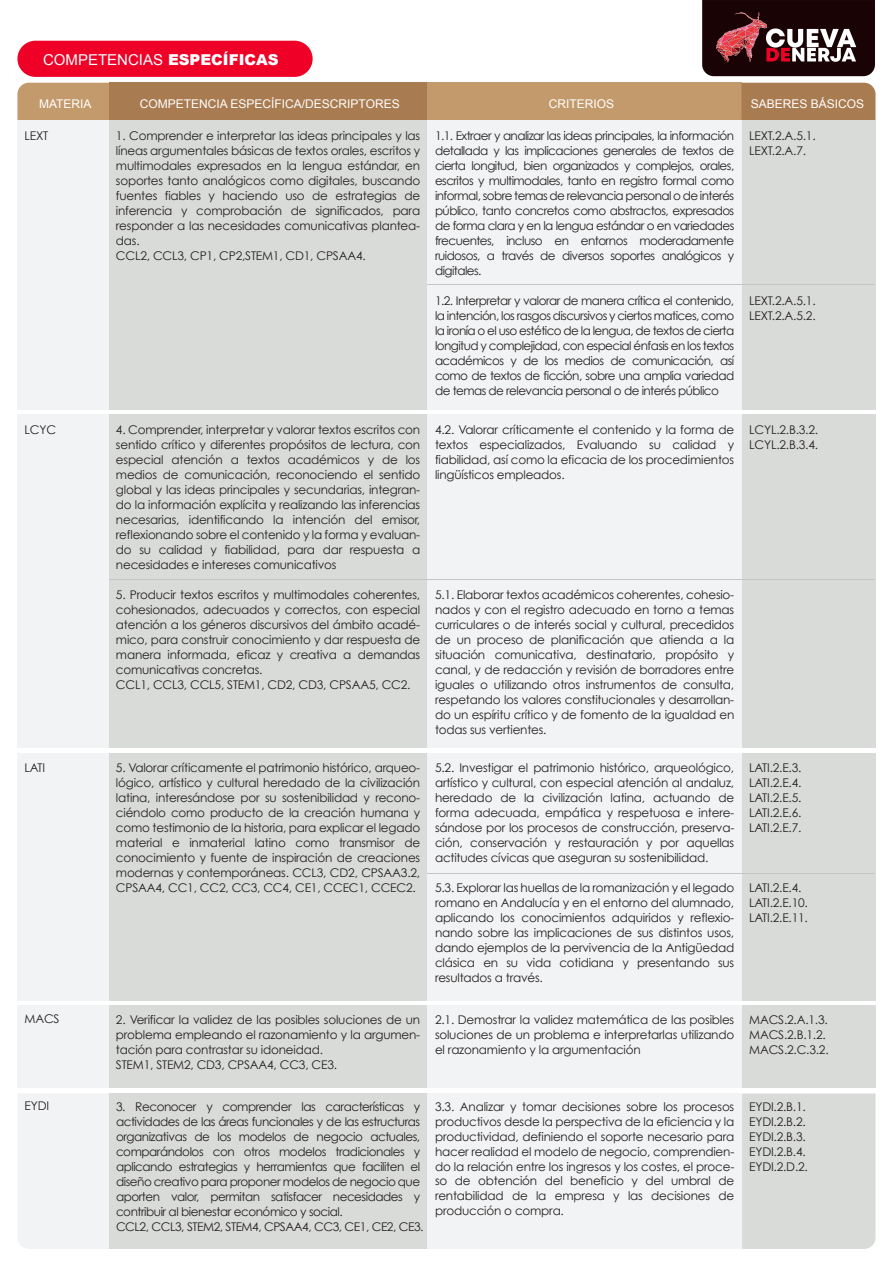
<style>
.page{position:relative;width:893px;height:1263px;background:#fff}
.page>*{position:absolute;margin:0;border:0;box-sizing:border-box;transform-origin:0 0}
.t1{font:15px "Arial";color:#fff}
.t2{font:12px/15px "Century Gothic";letter-spacing:-.015em;color:#231f20;text-align:justify}
.t3{font:12px/15px "Century Gothic";letter-spacing:-.04em;color:#231f20}
.t4{font:12px "Arial";color:#fff}
.s1{font-weight:900}
</style>
<div class="page">
<div style="left:109px;top:753px;width:318px;height:247px;background:#d9dbd9"></div>
<div style="left:742px;top:753px;width:133px;height:247px;background:#d9dbd9"></div>
<div style="left:427px;top:753px;width:315px;height:247px;background:#f2f3f4"></div>
<div style="left:742px;top:1005px;width:133px;height:83px;background:#d9dbd9"></div>
<div style="left:742px;top:1093px;width:133px;height:156px;background:#d9dbd9"></div>
<div style="left:17px;top:41px;width:296px;height:36px;background:#ef0027;border-radius:18px"></div>
<div style="left:17px;top:83px;width:92px;height:37px;background:#c39a6b"></div>
<div style="left:109px;top:83px;width:318px;height:37px;background:#a97b50"></div>
<div style="left:427px;top:83px;width:314px;height:37px;background:#c39a6b"></div>
<div style="left:741px;top:83px;width:134px;height:37px;background:#a97b50"></div>
<div style="left:17px;top:120px;width:92px;height:289px;background:#f2f3f4"></div>
<div style="left:109px;top:120px;width:318px;height:289px;background:#d9dbd9"></div>
<div style="left:742px;top:120px;width:133px;height:289px;background:#d9dbd9"></div>
<div style="left:427px;top:120px;width:315px;height:289px;background:#f2f3f4"></div>
<div style="left:17px;top:1005px;width:92px;height:83px;background:#f2f3f4"></div>
<div style="left:18px;top:1094px;width:91px;height:155px;background:#f2f3f4"></div>
<div style="left:109px;top:1005px;width:318px;height:83px;background:#d9dbd9"></div>
<div style="left:109px;top:1093px;width:318px;height:156px;background:#d9dbd9"></div>
<div style="left:427px;top:1005px;width:315px;height:83px;background:#f2f3f4"></div>
<div style="left:427px;top:1093px;width:315px;height:156px;background:#f2f3f4"></div>
<div style="left:17px;top:414px;width:92px;height:334px;background:#f2f3f4"></div>
<div style="left:109px;top:414px;width:318px;height:334px;background:#d9dbd9"></div>
<div style="left:742px;top:414px;width:133px;height:334px;background:#d9dbd9"></div>
<div style="left:427px;top:414px;width:315px;height:334px;background:#f2f3f4"></div>
<hr style="left:427px;top:284px;width:447px;height:1px;background:#c4c5c4">
<hr style="left:427px;top:873px;width:447px;height:1px;background:#c4c5c4">
<hr style="left:109px;top:579px;width:765px;height:1px;background:#c4c5c4">
<svg style="left:702px;top:0;width:173px;height:76px"></svg>
<div style="left:17px;top:753px;width:92px;height:247px;background:#f2f3f4"></div>
<p class="t1" style="left:43px;top:50px;width:237px">COMPETENCIAS <span class="s1">ESPECÍFICAS</span></p>
<p class="t4" style="left:39px;top:96px;width:54px">MATERIA</p>
<p class="t4" style="left:140px;top:96px;width:261px">COMPETENCIA ESPECÍFICA/DESCRIPTORES</p>
<p class="t4" style="left:549px;top:96px;width:67px">CRITERIOS</p>
<p class="t4" style="left:751px;top:96px;width:115px">SABERES BÁSICOS</p>
<p class="t2" style="left:25px;top:128px;width:25px">LEXT</p>
<p class="t2" style="left:749px;top:128px;width:68px">LEXT.2.A.5.1.<br>LEXT.2.A.7.</p>
<p class="t2" style="left:116px;top:128px;width:306px;text-align:left">1. Comprender e interpretar las ideas principales y las líneas argumentales básicas de textos orales, escritos y multimodales expresados en la lengua estándar, en soportes tanto analógicos como digitales, buscando fuentes fiables y haciendo uso de estrategias de inferencia y comprobación de significados, para responder a las necesidades comunicativas plantea&shy;das.<br>CCL2, CCL3, CP1, CP2,STEM1, CD1, CPSAA4.</p>
<p class="t2" style="left:435px;top:128px;width:301px">1.1. Extraer y analizar las ideas principales, la información detallada y las implicaciones generales de textos de cierta longitud, bien organizados y complejos, orales, escritos y multimodales, tanto en registro formal como informal, sobre temas de relevancia personal o de interés público, tanto concretos como abstractos, expresados de forma clara y en la lengua estándar o en variedades frecuentes, incluso en entornos moderadamente ruidosos, a través de diversos soportes analógicos y digitales.</p>
<p class="t2" style="left:435px;top:292px;width:301px">1.2. Interpretar y valorar de manera crítica el contenido, la intención, los rasgos discursivos y ciertos matices, como la ironía o el uso estético de la lengua, de textos de cierta longitud y complejidad, con especial énfasis en los textos académicos y de los medios de comunicación, así como de textos de ficción, sobre una amplia variedad de temas de relevancia personal o de interés público</p>
<p class="t2" style="left:749px;top:293px;width:68px">LEXT.2.A.5.1.<br>LEXT.2.A.5.2.</p>
<p class="t2" style="left:25px;top:422px;width:33px">LCYC</p>
<p class="t2" style="left:116px;top:422px;width:306px">4. Comprender, interpretar y valorar textos escritos con sentido crítico y diferentes propósitos de lectura, con especial atención a textos académicos y de los medios de comunicación, reconociendo el sentido global y las ideas principales y secundarias, integran&shy;do la información explícita y realizando las inferencias necesarias, identificando la intención del emisor, reflexionando sobre el contenido y la forma y evaluan&shy;do su calidad y fiabilidad, para dar respuesta a necesidades e intereses comunicativos</p>
<p class="t2" style="left:116px;top:587px;width:306px;text-align:left">5. Producir textos escritos y multimodales coherentes, cohesionados, adecuados y correctos, con especial atención a los géneros discursivos del ámbito acadé&shy;mico, para construir conocimiento y dar respuesta de manera informada, eficaz y creativa a demandas comunicativas concretas.<br>CCL1, CCL3, CCL5, STEM1, CD2, CD3, CPSAA5, CC2.</p>
<p class="t2" style="left:435px;top:422px;width:301px">4.2. Valorar críticamente el contenido y la forma de textos especializados, Evaluando su calidad y fiabilidad, así como la eficacia de los procedimientos lingüísticos empleados.</p>
<p class="t2" style="left:435px;top:587px;width:301px">5.1. Elaborar textos académicos coherentes, cohesio&shy;nados y con el registro adecuado en torno a temas curriculares o de interés social y cultural, precedidos de un proceso de planificación que atienda a la situación comunicativa, destinatario, propósito y canal, y de redacción y revisión de borradores entre iguales o utilizando otros instrumentos de consulta, respetando los valores constitucionales y desarrollan&shy;do un espíritu crítico y de fomento de la igualdad en todas sus vertientes.</p>
<p class="t2" style="left:749px;top:422px;width:70px">LCYL.2.B.3.2.<br>LCYL.2.B.3.4.</p>
<p class="t2" style="left:25px;top:760px;width:22px">LATI</p>
<p class="t2" style="left:116px;top:760px;width:306px">5. Valorar críticamente el patrimonio histórico, arqueo&shy;lógico, artístico y cultural heredado de la civilización latina, interesándose por su sostenibilidad y recono&shy;ciéndolo como producto de la creación humana y como testimonio de la historia, para explicar el legado material e inmaterial latino como transmisor de conocimiento y fuente de inspiración de creaciones modernas y contemporáneas. CCL3, CD2, CPSAA3.2, CPSAA4, CC1, CC2, CC3, CC4, CE1, CCEC1, CCEC2.</p>
<p class="t2" style="left:435px;top:760px;width:301px">5.2. Investigar el patrimonio histórico, arqueológico, artístico y cultural, con especial atención al andaluz, heredado de la civilización latina, actuando de forma adecuada, empática y respetuosa e intere&shy;sándose por los procesos de construcción, preserva&shy;ción, conservación y restauración y por aquellas actitudes cívicas que aseguran su sostenibilidad.</p>
<p class="t2" style="left:435px;top:880px;width:301px">5.3. Explorar las huellas de la romanización y el legado romano en Andalucía y en el entorno del alumnado, aplicando los conocimientos adquiridos y reflexio&shy;nando sobre las implicaciones de sus distintos usos, dando ejemplos de la pervivencia de la Antigüedad clásica en su vida cotidiana y presentando sus resultados a través.</p>
<p class="t2" style="left:749px;top:760px;width:54px">LATI.2.E.3.<br>LATI.2.E.4.<br>LATI.2.E.5.<br>LATI.2.E.6.<br>LATI.2.E.7.</p>
<p class="t2" style="left:749px;top:880px;width:60px;text-align:left">LATI.2.E.4.<br>LATI.2.E.10.<br>LATI.2.E.11.</p>
<p class="t2" style="left:25px;top:1011px;width:36px">MACS</p>
<p class="t2" style="left:116px;top:1012px;width:306px;text-align:left">2. Verificar la validez de las posibles soluciones de un problema empleando el razonamiento y la argumen&shy;tación para contrastar su idoneidad.<br>STEM1, STEM2, CD3, CPSAA4, CC3, CE3.</p>
<p class="t2" style="left:435px;top:1012px;width:301px">2.1. Demostrar la validez matemática de las posibles soluciones de un problema e interpretarlas utilizando el razonamiento y la argumentación</p>
<p class="t2" style="left:749px;top:1012px;width:81px;text-align:left">MACS.2.A.1.3.<br>MACS.2.B.1.2.<br>MACS.2.C.3.2.</p>
<p class="t2" style="left:25px;top:1098px;width:26px">EYDI</p>
<p class="t3" style="left:116px;top:1098px;width:309px">3. Reconocer y comprender las características y actividades de las áreas funcionales y de las estructuras organizativas de los modelos de negocio actuales, comparándolos con otros modelos tradicionales y aplicando estrategias y herramientas que faciliten el diseño creativo para proponer modelos de negocio que aporten valor, permitan satisfacer necesidades y contribuir al bienestar económico y social.<br>CCL2, CCL3, STEM2, STEM4, CPSAA4, CC3, CE1, CE2, CE3.</p>
<p class="t2" style="left:435px;top:1098px;width:301px">3.3. Analizar y tomar decisiones sobre los procesos productivos desde la perspectiva de la eficiencia y la productividad, definiendo el soporte necesario para hacer realidad el modelo de negocio, comprendien&shy;do la relación entre los ingresos y los costes, el proce&shy;so de obtención del beneficio y del umbral de rentabilidad de la empresa y las decisiones de producción o compra.</p>
<p class="t2" style="left:749px;top:1098px;width:60px;text-align:left">EYDI.2.B.1.<br>EYDI.2.B.2.<br>EYDI.2.B.3.<br>EYDI.2.B.4.<br>EYDI.2.D.2.</p>
</div>
